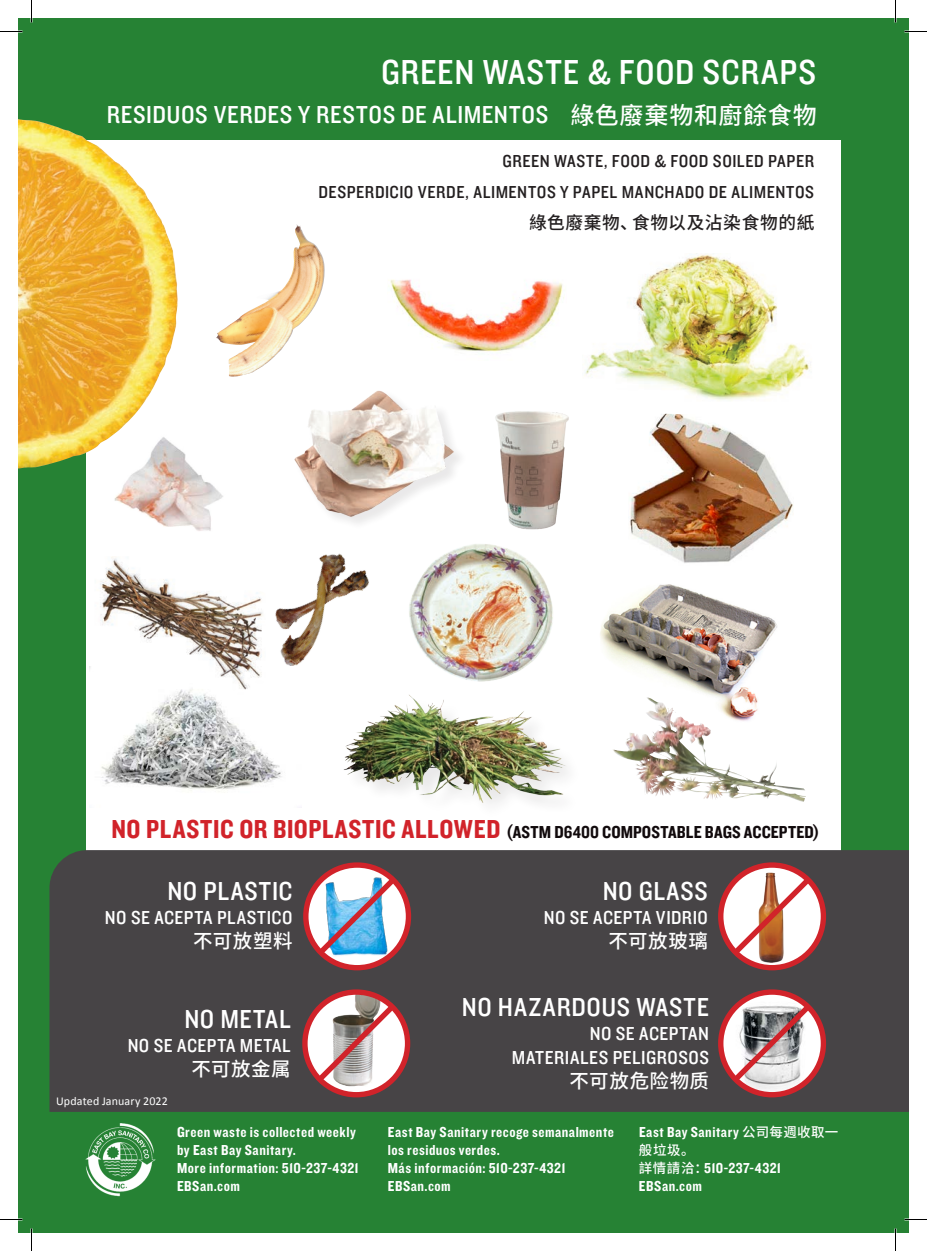
<style>
.page{position:relative;width:927px;height:1251px;background:#fff}
.page>*{position:absolute;margin:0;border:0;box-sizing:border-box;transform-origin:0 0}
.t1{font:36px "Knockout 30 Junior Welterwt";letter-spacing:.025em;color:#fff}
.t2{font:27px "Knockout 30 Junior Welterwt";letter-spacing:.03em;color:#fff}
.t3{font:25.5px "Knockout 30 Junior Welterwt";letter-spacing:.03em;color:#fff}
.t4{font:19.5px/24px "Knockout 30 Junior Welterwt";letter-spacing:.025em;color:#fff;text-align:right}
.t5{font:500 19.5px "Source Han Sans CN";letter-spacing:.025em;color:#fff}
.t6{font:18px "Knockout 30 Junior Welterwt";letter-spacing:.03em;color:#231f20}
.t7{font:18px "Knockout 50 Welterweight";letter-spacing:.005em;color:#110a0c}
.t8{font:500 17.7px "Source Han Sans CN";letter-spacing:.04em;color:#231f20}
.t9{font:15px/18px "Knockout 50 Welterweight";letter-spacing:.035em;color:#fff}
.t10{font:500 13.5px "Source Han Sans CN";color:#fff}
.t11{font:12px "Calibri";letter-spacing:.01em;color:#fff}
.s1{font-family:"Source Han Sans CN";font-weight:500;font-size:24px}
.s2{font-size:27px;color:#d1232a}
.s3{font-family:"Source Han Sans CN";font-weight:500;font-size:13.5px}
</style>
<div class="page">
<img style="left:343px;top:695px;width:224px;height:109px">
<div style="left:18px;top:18px;width:891px;height:122px;background:#268234"></div>
<div style="left:18px;top:1112px;width:891px;height:121px;background:#268234"></div>
<img style="left:613px;top:733px;width:53px;height:63px">
<img style="left:495px;top:411px;width:74px;height:119px">
<img style="left:409px;top:544px;width:144px;height:138px">
<img style="left:294px;top:390px;width:166px;height:133px">
<img style="left:114px;top:449px;width:109px;height:82px">
<img style="left:275px;top:553px;width:94px;height:113px">
<img style="left:90px;top:666px;width:192px;height:125px">
<img style="left:584px;top:253px;width:227px;height:147px">
<img style="left:630px;top:414px;width:163px;height:149px">
<img style="left:390px;top:279px;width:174px;height:73px">
<img style="left:216px;top:224px;width:109px;height:153px">
<img style="left:95px;top:556px;width:170px;height:139px">
<img style="left:600px;top:584px;width:177px;height:149px">
<div style="left:18px;top:32px;width:68px;height:1201px;background:#268234"></div>
<div style="left:842px;top:32px;width:67px;height:1201px;background:#268234"></div>
<img style="left:18px;top:119px;width:160px;height:350px">
<img style="left:85px;top:1123px;width:71px;height:73px">
<div style="left:50px;top:850px;width:859px;height:262px;background:#474446"></div>
<svg style="left:721px;top:992px;width:102px;height:103px"></svg>
<img style="left:730px;top:992px;width:83px;height:103px">
<div style="left:718px;top:989px;width:108px;height:108px;border:5px solid #d1232a;border-radius:50%"></div>
<svg style="left:728px;top:999px;width:88px;height:88px"></svg>
<svg style="left:305px;top:992px;width:103px;height:103px"></svg>
<img style="left:332px;top:992px;width:49px;height:96px">
<div style="left:302px;top:989px;width:108px;height:108px;border:5px solid #d1232a;border-radius:50%"></div>
<svg style="left:312px;top:999px;width:88px;height:88px"></svg>
<svg style="left:306px;top:865px;width:102px;height:103px"></svg>
<div style="left:303px;top:862px;width:108px;height:108px;border:5px solid #d1232a;border-radius:50%"></div>
<img style="left:313px;top:872px;width:88px;height:88px">
<svg style="left:721px;top:865px;width:102px;height:103px"></svg>
<img style="left:757px;top:869px;width:29px;height:94px">
<div style="left:718px;top:862px;width:108px;height:108px;border:5px solid #d1232a;border-radius:50%"></div>
<svg style="left:728px;top:872px;width:88px;height:88px"></svg>
<svg style="left:0;top:31px;width:22px;height:1px"></svg>
<svg style="left:904px;top:31px;width:23px;height:1px"></svg>
<svg style="left:0;top:1219px;width:22px;height:1px"></svg>
<svg style="left:904px;top:1219px;width:23px;height:1px"></svg>
<svg style="left:31px;top:0;width:1px;height:22px"></svg>
<svg style="left:31px;top:1228px;width:1px;height:23px"></svg>
<svg style="left:895px;top:0;width:1px;height:22px"></svg>
<svg style="left:895px;top:1228px;width:1px;height:23px"></svg>
<h1 class="t1" style="left:381px;top:47px;width:437px">GREEN WASTE &amp; FOOD SCRAPS</h1>
<h3 class="t3" style="left:107px;top:97px;width:712px">RESIDUOS VERDES Y RESTOS DE ALIMENTOS <span class="s1">綠色廢棄物和廚餘食物</span></h3>
<p class="t6" style="left:503px;top:149px;width:313px">GREEN WASTE, FOOD &amp; FOOD SOILED PAPER</p>
<p class="t6" style="left:318px;top:179px;width:497px">DESPERDICIO VERDE, ALIMENTOS Y PAPEL MANCHADO DE ALIMENTOS</p>
<p class="t8" style="left:529px;top:212px;width:287px">綠色廢棄物、食物以及沾染食物的紙</p>
<p class="t7" style="left:112px;top:820px;width:710px"><span class="s2">NO PLASTIC OR BIOPLASTIC ALLOWED</span> (ASTM D6400 COMPOSTABLE BAGS ACCEPTED)</p>
<h2 class="t2" style="left:167px;top:873px;width:127px">NO PLASTIC</h2>
<h3 class="t4" style="left:105px;top:905px;width:189px">NO SE ACEPTA PLASTICO</h3>
<h3 class="t5" style="left:193px;top:930px;width:101px">不可放塑料</h3>
<h2 class="t2" style="left:184px;top:1000px;width:108px">NO METAL</h2>
<h3 class="t4" style="left:128px;top:1032px;width:164px">NO SE ACEPTA METAL</h3>
<h3 class="t5" style="left:191px;top:1057px;width:101px">不可放金属</h3>
<p class="t11" style="left:56px;top:1093px;width:113px">Updated January 2022</p>
<p class="t9" style="left:177px;top:1122px;width:183px">Green waste is collected weekly by East Bay Sanitary.<br>More information: 510-237-4321<br>EBSan.com</p>
<h2 class="t2" style="left:603px;top:873px;width:107px">NO GLASS</h2>
<h3 class="t4" style="left:544px;top:905px;width:166px">NO SE ACEPTA VIDRIO</h3>
<h3 class="t5" style="left:609px;top:930px;width:101px">不可放玻璃</h3>
<h2 class="t2" style="left:462px;top:988px;width:249px">NO HAZARDOUS WASTE</h2>
<h3 class="t4" style="left:512px;top:1020px;width:199px">NO SE ACEPTAN<br>MATERIALES PELIGROSOS</h3>
<h3 class="t5" style="left:570px;top:1069px;width:141px">不可放危险物质</h3>
<p class="t9" style="left:388px;top:1122px;width:228px">East Bay Sanitary recoge semanalmente los residuos verdes.<br>Más información: 510-237-4321<br>EBSan.com</p>
<p class="t9" style="left:639px;top:1122px;width:201px">East Bay Sanitary <span class="s3">公司每週收取一</span></p>
<p class="t10" style="left:639px;top:1142px;width:57px">般垃圾。</p>
<p class="t9" style="left:639px;top:1158px;width:144px"><span class="s3">詳情請洽：</span>510-237-4321<br>EBSan.com</p>
</div>
